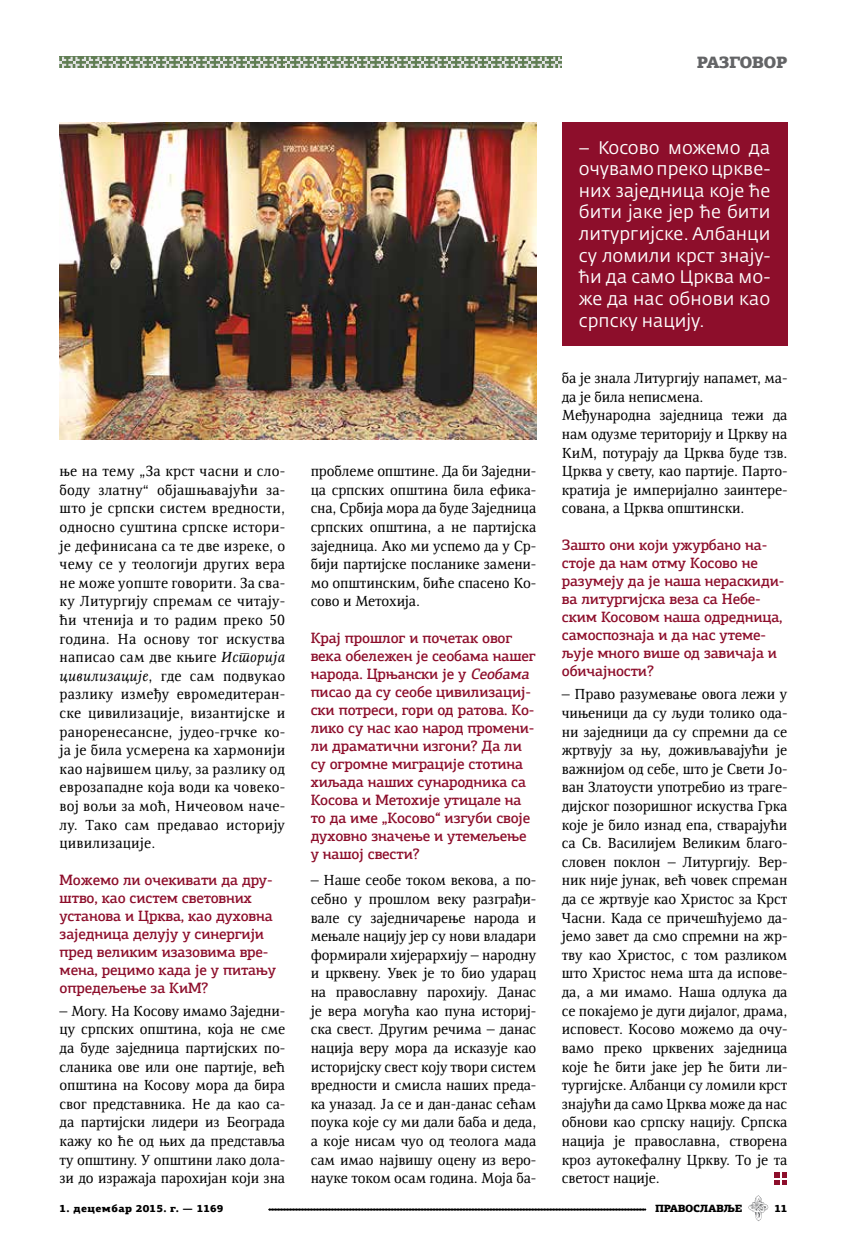
<style>
.page{position:relative;width:864px;height:1259px;background:#fff}
.page>*{position:absolute;margin:0;border:0;box-sizing:border-box;transform-origin:0 0}
.t1{font:18px/21.6px "Fedra Sans Pro";color:#fff;text-align:justify}
.t2{font:900 16.5px "PF Agora Slab Pro";letter-spacing:-.035em;color:#636466}
.t3{font:15px/18.6px "Resavska BG";letter-spacing:-.01em;color:#000;text-align:justify}
.t4{font:500 15px/18px "PF Agora Slab Pro";letter-spacing:-.01em;color:#8d0e2b}
.t5{font:900 10.5px "PF Agora Slab Pro";letter-spacing:.035em;color:#000}
.t6{font:900 10.5px "PF Agora Slab Pro";letter-spacing:-.035em;color:#000}
.t7{font:900 10.5px "PF Agora Slab Pro";letter-spacing:.005em;color:#000}
.s1{font-style:italic}
</style>
<div class="page">
<svg style="left:268px;top:1208px;width:377px;height:2px"></svg>
<svg style="left:748px;top:1195px;width:19px;height:26px"></svg>
<svg style="left:60px;top:57px;width:501px;height:11px;background:#97a890"></svg>
<svg style="left:774px;top:1172px;width:13px;height:13px"></svg>
<div style="left:561px;top:123px;width:226px;height:223px;background:#8d0e2b"></div>
<img style="left:60px;top:123px;width:476px;height:317px">
<p class="t2" style="left:696px;top:52px;width:92px">РАЗГОВОР</p>
<p class="t3" style="left:60px;top:462px;width:227px">ње на тему „За крст часни и сло&shy;боду златну“ објашњавајући за&shy;што је српски систем вредности, односно суштина српске истори&shy;је дефинисана са те две изреке, о чему се у теологији других вера не може уопште говорити. За сва&shy;ку Литургију спремам се читају&shy;ћи чтенија и то радим преко 50 година. На основу тог искуства написао сам две књиге <span class="s1">Историја цивилизације</span>, где сам подвукао разлику између евромедитеран&shy;ске цивилизације, византијске и раноренесансне, јудео-грчке ко&shy;ја је била усмерена ка хармонији као највишем циљу, за разлику од еврозападне која води ка човеко&shy;вој вољи за моћ, Ничеовом наче&shy;лу. Тако сам предавао историју цивилизације.</p>
<p class="t4" style="left:60px;top:870px;width:218px">Мо-же-мо ли оче-ки-ва-ти да дру&shy;штво, као си-стем све-тов-них уста-но-ва и Цр-ква, као ду-хов-на за-јед-ни-ца де-лу-ју у си-нер-ги-ји пред ве-ли-ким иза-зо-ви-ма вре&shy;ме-на, ре-ци-мо ка-да је у пи-та-њу опре-де-ље-ње за КиМ?</p>
<p class="t3" style="left:60px;top:1001px;width:227px">– Могу. На Косову имамо Заједни&shy;цу српских општина, која не сме да буде заједница партијских по&shy;сланика ове или оне партије, већ општина на Косову мора да бира свог представника. Не да као са&shy;да партијски лидери из Београда кажу ко ће од њих да представља ту општину. У општини лако дола&shy;зи до изражаја парохијан који зна</p>
<p class="t3" style="left:310px;top:462px;width:227px">проблеме општине. Да би Заједни&shy;ца српских општина била ефика&shy;сна, Србија мора да буде Заједница српских општина, а не партијска заједница. Ако ми успемо да у Ср&shy;бији партијске посланике замени&shy;мо општинским, биће спасено Ко&shy;сово и Метохија.</p>
<p class="t4" style="left:310px;top:629px;width:226px">Крај про-шлог и по-че-так овог ве-ка обе-ле-жен је се-о-ба-ма на-шег на-ро-да. Цр-њан-ски је у <span class="s1">Се-о-ба-ма </span>пи-сао да су се-о-бе ци-ви-ли-за-циј&shy;ски по-тре-си, го-ри од ра-то-ва. Ко&shy;ли-ко су нас као на-род про-ме-ни&shy;ли дра-ма-тич-ни из-го-ни? Да ли су огром-не ми-гра-ци-је сто-ти-на хи-ља-да на-ших су-на-род-ни-ка са Ко-со-ва и Ме-то-хи-је ути-ца-ле на то да име „Ко-со-во“ из-гу-би сво-је ду-хов-но зна-че-ње и уте-ме-ље-ње у на-шој све-сти?</p>
<p class="t3" style="left:310px;top:871px;width:227px">– Наше сеобе током векова, а по&shy;себно у прошлом веку разграђи&shy;вале су заједничарење народа и мењале нацију јер су нови владари формирали хијерархију – народну и црквену. Увек је то био ударац на православну парохију. Данас је вера могућа као пуна историј&shy;ска свест. Другим речима – данас нација веру мора да исказује као историјску свест коју твори систем вредности и смисла наших преда&shy;ка уназад. Ја се и дан-данас сећам поука које су ми дали баба и деда, а које нисам чуо од теолога мада сам имао највишу оцену из веро&shy;науке током осам година. Моја ба-</p>
<p class="t1" style="left:578px;top:137px;width:193px">– Косово можемо да очувамо преко цркве&shy;них заједница које ће бити јаке јер ће бити литургијске. Албанци су ломили крст знају&shy;ћи да само Црква мо&shy;же да нас обнови као српску нацију.</p>
<p class="t3" style="left:561px;top:369px;width:227px;text-align:left">ба је знала Литургију напамет, ма&shy;да је била неписмена.<br>Међународна заједница тежи да нам одузме територију и Цркву на<br>КиМ, потурају да Црква буде тзв.<br>Црква у свету, као партије. Парто&shy;кратија је империјално заинтере&shy;сована, а Црква општински.</p>
<p class="t4" style="left:561px;top:536px;width:222px">За-што они ко-ји ужур-ба-но на&shy;сто-је да нам от-му Ко-со-во не раз-у-ме-ју да је на-ша не-рас-ки-ди&shy;ва ли-тур-гиј-ска ве-за са Не-бе&shy;ским Ко-со-вом на-ша од-ред-ни-ца, са-мо-спо-зна-ја и да нас уте-ме&shy;љу-је мно-го ви-ше од за-ви-ча-ја и оби-чај-но-сти?</p>
<p class="t3" style="left:561px;top:685px;width:227px">– Право разумевање овога лежи у чињеници да су људи толико ода&shy;ни заједници да су спремни да се жртвују за њу, доживљавајући је важнијом од себе, што је Свети Јо&shy;ван Златоусти употребио из траге&shy;дијског позоришног искуства Грка које је било изнад епа, стварајући са Св. Василијем Великим благо&shy;словен поклон – Литургију. Вер&shy;ник није јунак, већ човек спреман да се жртвује као Христос за Крст Часни. Када се причешћујемо да&shy;јемо завет да смо спремни на жр&shy;тву као Христос, с том разликом што Христос нема шта да испове&shy;да, а ми имамо. Наша одлука да се покајемо је дуги дијалог, драма, исповест. Косово можемо да очу&shy;вамо преко црквених заједница које ће бити јаке јер ће бити ли&shy;тургијске. Албанци су ломили крст знајући да само Црква може да нас обнови као српску нацију. Српска нација је православна, створена кроз аутокефалну Цркву. То је та светост нације.</p>
<p class="t5" style="left:60px;top:1201px;width:165px">1. децембар 2015. г. — 1169</p>
<p class="t6" style="left:654px;top:1201px;width:89px">ПРАВОСЛАВЉЕ</p>
<p class="t7" style="left:774px;top:1201px;width:14px">11</p>
</div>
